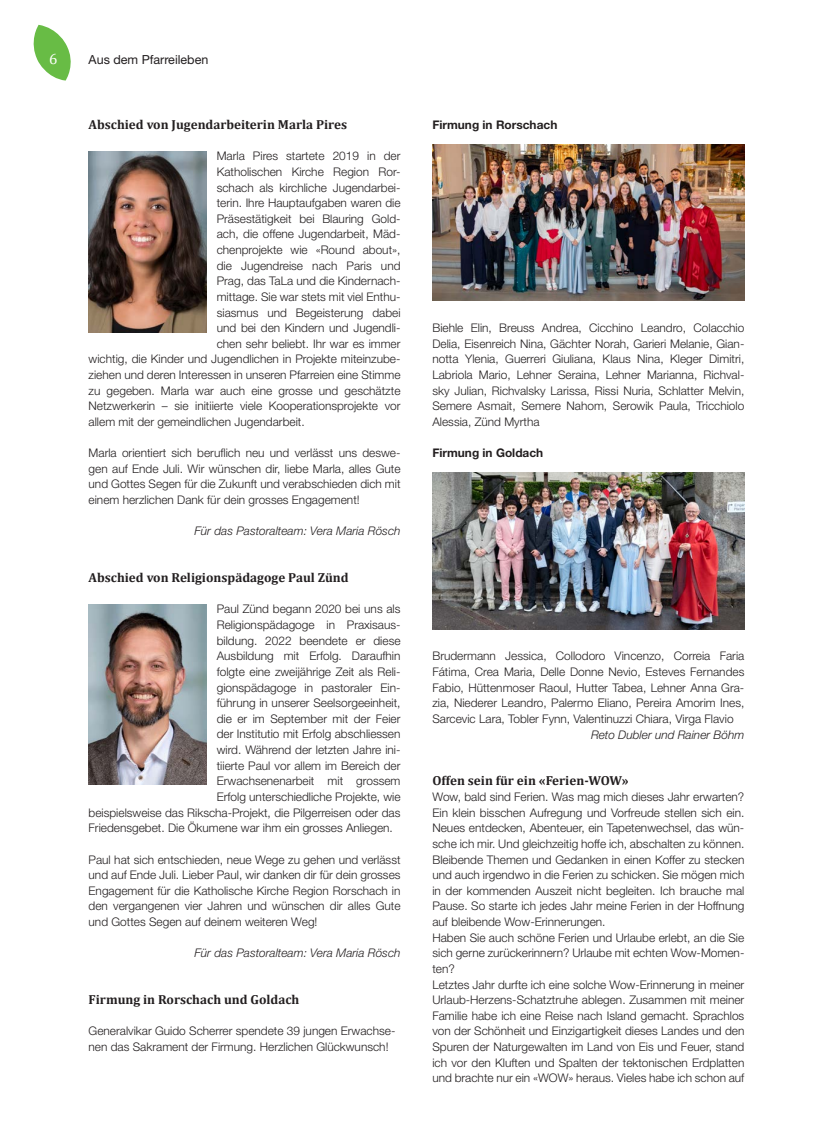
<style>
.page{position:relative;width:833px;height:1134px;background:#fff}
.page>*{position:absolute;margin:0;border:0;box-sizing:border-box;transform-origin:0 0}
.t1{font:15px "Cambria";color:#fff}
.t2{font:700 13.12px "Cambria";color:#231f20}
.t3{font:12.5px "Helvetica Neue LT Std";color:#231f20}
.t4{font:300 11.88px/15.6px "Helvetica Neue LT Std";color:#231f20;text-align:justify}
.t5{font:italic 300 11.88px "Helvetica Neue LT Std";color:#231f20}
.t6{font:700 11.88px "Helvetica Neue LT Std";color:#231f20}
</style>
<div class="page">
<svg style="left:33px;top:25px;width:38px;height:56px"></svg>
<img style="left:89px;top:605px;width:117px;height:179px">
<img style="left:432px;top:145px;width:312px;height:156px">
<img style="left:432px;top:473px;width:312px;height:156px">
<img style="left:89px;top:152px;width:117px;height:180px">
<p class="t1" style="left:49px;top:50px;width:10px">6</p>
<p class="t3" style="left:89px;top:52px;width:121px">Aus dem Pfarreileben</p>
<p class="t2" style="left:89px;top:115px;width:260px">Abschied von Jugendarbeiterin Marla Pires</p>
<p class="t4" style="left:217px;top:148px;width:185px">Marla Pires startete 2019 in der</p>
<p class="t4" style="left:217px;top:164px;width:185px">Katholischen Kirche Region Ror-</p>
<p class="t4" style="left:217px;top:179px;width:185px">schach als kirchliche Jugendarbei-</p>
<p class="t4" style="left:217px;top:195px;width:185px">terin. Ihre Hauptaufgaben waren die</p>
<p class="t4" style="left:217px;top:210px;width:185px">Präsestätigkeit bei Blauring Gold-</p>
<p class="t4" style="left:217px;top:226px;width:185px">ach, die offene Jugendarbeit, Mäd-</p>
<p class="t4" style="left:217px;top:242px;width:185px">chenprojekte wie «Round about»,</p>
<p class="t4" style="left:217px;top:257px;width:185px">die Jugendreise nach Paris und</p>
<p class="t4" style="left:217px;top:273px;width:185px">Prag, das TaLa und die Kindernach-</p>
<p class="t4" style="left:217px;top:289px;width:185px">mittage. Sie war stets mit viel Enthu-</p>
<p class="t4" style="left:217px;top:304px;width:185px">siasmus und Begeisterung dabei</p>
<p class="t4" style="left:217px;top:320px;width:185px">und bei den Kindern und Jugendli-</p>
<p class="t4" style="left:217px;top:336px;width:185px">chen sehr beliebt. Ihr war es immer</p>
<p class="t4" style="left:89px;top:351px;width:313px">wichtig, die Kinder und Jugendlichen in Projekte miteinzube-</p>
<p class="t4" style="left:89px;top:367px;width:313px">ziehen und deren Interessen in unseren Pfarreien eine Stimme</p>
<p class="t4" style="left:89px;top:382px;width:313px">zu gegeben. Marla war auch eine grosse und geschätzte</p>
<p class="t4" style="left:89px;top:398px;width:313px">Netzwerkerin – sie initiierte viele Kooperationsprojekte vor</p>
<p class="t4" style="left:89px;top:414px;width:217px">allem mit der gemeindlichen Jugendarbeit.</p>
<p class="t4" style="left:89px;top:445px;width:313px">Marla orientiert sich beruflich neu und verlässt uns deswe&shy;gen auf Ende Juli. Wir wünschen dir, liebe Marla, alles Gute und Gottes Segen für die Zukunft und verabschieden dich mit einem herzlichen Dank für dein grosses Engagement!</p>
<p class="t5" style="left:194px;top:524px;width:207px">Für das Pastoralteam: Vera Maria Rösch</p>
<p class="t2" style="left:89px;top:568px;width:262px">Abschied von Religionspädagoge Paul Zünd</p>
<p class="t4" style="left:217px;top:601px;width:185px">Paul Zünd begann 2020 bei uns als</p>
<p class="t4" style="left:217px;top:617px;width:185px">Religionspädagoge in Praxisaus-</p>
<p class="t4" style="left:217px;top:632px;width:185px">bildung. 2022 beendete er diese</p>
<p class="t4" style="left:217px;top:648px;width:185px">Ausbildung mit Erfolg. Daraufhin</p>
<p class="t4" style="left:217px;top:664px;width:185px">folgte eine zweijährige Zeit als Reli-</p>
<p class="t4" style="left:217px;top:679px;width:185px">gionspädagoge in pastoraler Ein-</p>
<p class="t4" style="left:217px;top:695px;width:185px">führung in unserer Seelsorgeeinheit,</p>
<p class="t4" style="left:217px;top:710px;width:185px">die er im September mit der Feier</p>
<p class="t4" style="left:217px;top:726px;width:185px">der Institutio mit Erfolg abschliessen</p>
<p class="t4" style="left:217px;top:742px;width:185px">wird. Während der letzten Jahre ini-</p>
<p class="t4" style="left:217px;top:757px;width:185px">tiierte Paul vor allem im Bereich der</p>
<p class="t4" style="left:217px;top:773px;width:185px">Erwachsenenarbeit mit grossem</p>
<p class="t4" style="left:217px;top:789px;width:185px">Erfolg unterschiedliche Projekte, wie</p>
<p class="t4" style="left:89px;top:804px;width:313px">beispielsweise das Rikscha-Projekt, die Pilgerreisen oder das</p>
<p class="t4" style="left:89px;top:820px;width:306px">Friedensgebet. Die Ökumene war ihm ein grosses Anliegen.</p>
<p class="t4" style="left:89px;top:851px;width:313px">Paul hat sich entschieden, neue Wege zu gehen und verlässt und auf Ende Juli. Lieber Paul, wir danken dir für dein grosses Engagement für die Katholische Kirche Region Rorschach in den vergangenen vier Jahren und wünschen dir alles Gute und Gottes Segen auf deinem weiteren Weg!</p>
<p class="t5" style="left:194px;top:946px;width:207px">Für das Pastoralteam: Vera Maria Rösch</p>
<p class="t2" style="left:89px;top:990px;width:212px">Firmung in Rorschach und Goldach</p>
<p class="t4" style="left:89px;top:1023px;width:308px">Generalvikar Guido Scherrer spendete 39 jungen Erwachse&shy;nen das Sakrament der Firmung. Herzlichen Glückwunsch!</p>
<p class="t6" style="left:432px;top:117px;width:126px">Firmung in Rorschach</p>
<p class="t4" style="left:432px;top:320px;width:313px">Biehle Elin, Breuss Andrea, Cicchino Leandro, Colacchio Delia, Eisenreich Nina, Gächter Norah, Garieri Melanie, Gian&shy;notta Ylenia, Guerreri Giuliana, Klaus Nina, Kleger Dimitri, Labriola Mario, Lehner Seraina, Lehner Marianna, Richval&shy;sky Julian, Richvalsky Larissa, Rissi Nuria, Schlatter Melvin, Semere Asmait, Semere Nahom, Serowik Paula, Tricchiolo Alessia, Zünd Myrtha</p>
<p class="t6" style="left:432px;top:446px;width:112px">Firmung in Goldach</p>
<p class="t4" style="left:432px;top:648px;width:313px">Brudermann Jessica, Collodoro Vincenzo, Correia Faria Fátima, Crea Maria, Delle Donne Nevio, Esteves Fernandes Fabio, Hüttenmoser Raoul, Hutter Tabea, Lehner Anna Gra&shy;zia, Niederer Leandro, Palermo Eliano, Pereira Amorim Ines, Sarcevic Lara, Tobler Fynn, Valentinuzzi Chiara, Virga Flavio</p>
<p class="t5" style="left:591px;top:727px;width:155px">Reto Dubler und Rainer Böhm</p>
<p class="t2" style="left:432px;top:772px;width:198px">Offen sein für ein «Ferien-WOW»</p>
<p class="t4" style="left:432px;top:789px;width:313px;text-align:left">Wow, bald sind Ferien. Was mag mich dieses Jahr erwarten?<br>Ein klein bisschen Aufregung und Vorfreude stellen sich ein.<br>Neues entdecken, Abenteuer, ein Tapetenwechsel, das wün&shy;sche ich mir. Und gleichzeitig hoffe ich, abschalten zu können.<br>Bleibende Themen und Gedanken in einen Koffer zu stecken und auch irgendwo in die Ferien zu schicken. Sie mögen mich in der kommenden Auszeit nicht begleiten. Ich brauche mal Pause. So starte ich jedes Jahr meine Ferien in der Hoffnung auf bleibende Wow-Erinnerungen.<br>Haben Sie auch schöne Ferien und Urlaube erlebt, an die Sie sich gerne zurückerinnern? Urlaube mit echten Wow-Momen&shy;ten?<br>Letztes Jahr durfte ich eine solche Wow-Erinnerung in meiner Urlaub-Herzens-Schatztruhe ablegen. Zusammen mit meiner Familie habe ich eine Reise nach Island gemacht. Sprachlos von der Schönheit und Einzigartigkeit dieses Landes und den Spuren der Naturgewalten im Land von Eis und Feuer, stand ich vor den Kluften und Spalten der tektonischen Erdplatten und brachte nur ein «WOW» heraus. Vieles habe ich schon auf</p>
</div>
